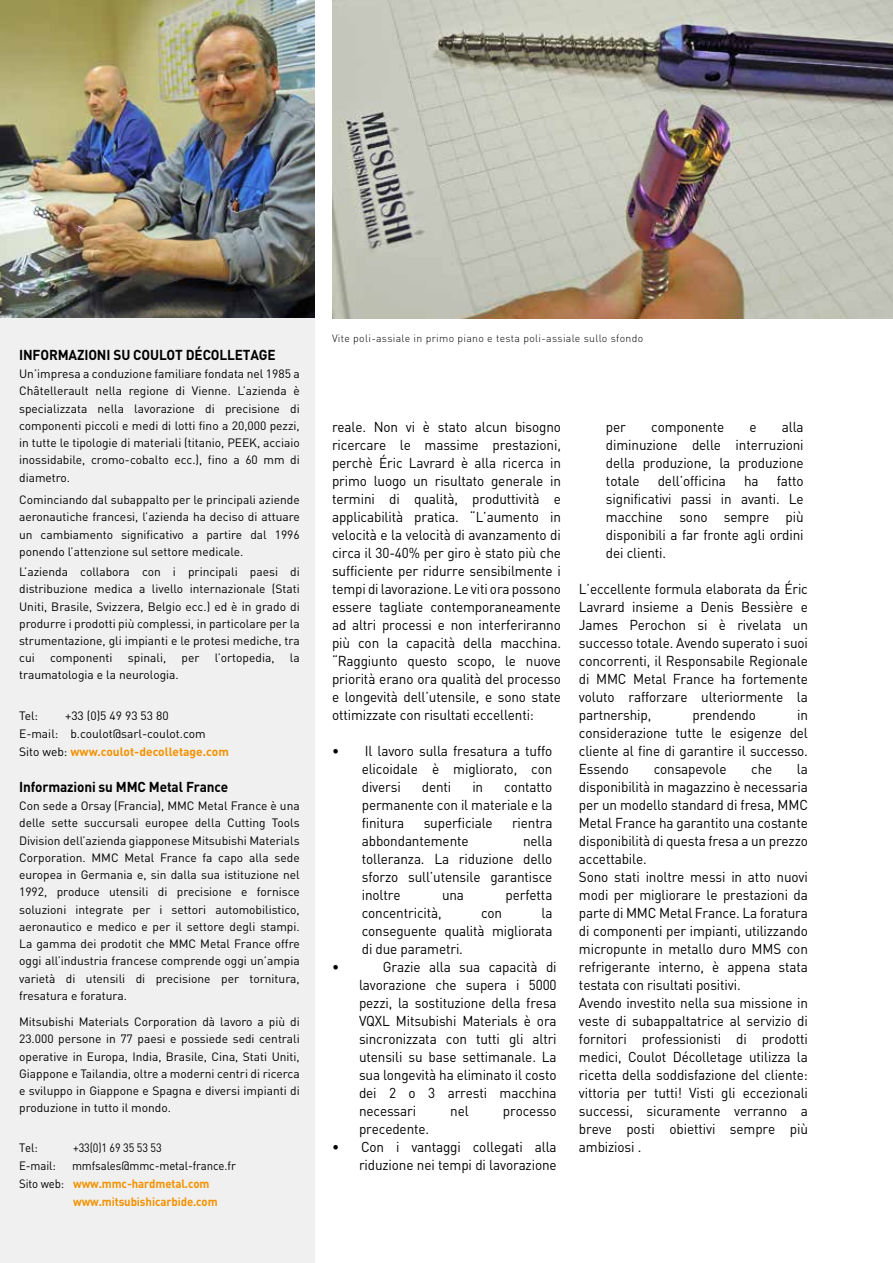
<style>
.page{position:relative;width:893px;height:1263px;background:#fff}
.page>*{position:absolute;margin:0;border:0;box-sizing:border-box;transform-origin:0 0}
.t1{font:14.25px/18px "DIN Pro";letter-spacing:-.01em;color:#000;text-align:justify;scale:.95 1}
.t2{font:700 14.25px "DIN Pro";letter-spacing:-.01em;color:#000;scale:.95 1}
.t3{font:12px/17.2px "DIN Pro";color:#000;text-align:justify}
.t4{font:700 12px "DIN Pro";letter-spacing:-.01em;color:#f39200;scale:.95 1}
.t5{font:12px "DIN Pro";color:#000;scale:.95 1}
.t6{font:12px "DIN Pro";color:#000;scale:.9 1}
.t7{font:300 10.5px "DIN Pro";letter-spacing:.03em;color:#000}
.s1{font-weight:700;color:#f39200}
.s2{font-weight:400;color:#000}
</style>
<div class="page">
<img style="left:332px;top:0;width:561px;height:319px">
<img style="left:0;top:0;width:314px;height:319px">
<div style="left:0;top:319px;width:314px;height:944px;background:#f0f0f0"></div>
<p class="t2" style="left:19px;top:343px;width:272px">INFORMAZIONI SU COULOT DÉCOLLETAGE</p>
<p class="t3" style="left:19px;top:364px;width:282px">Un’impresa a conduzione familiare fondata nel 1985 a Châtellerault nella regione di Vienne. L’azienda è specializzata nella lavorazione di precisione di componenti piccoli e medi di lotti fino a 20,000 pezzi, in tutte le tipologie di materiali (titanio, PEEK, acciaio inossidabile, cromo-cobalto ecc.), fino a 60 mm di diametro.</p>
<p class="t3" style="left:19px;top:490px;width:282px">Cominciando dal subappalto per le principali aziende aeronautiche francesi, l’azienda ha deciso di attuare un cambiamento significativo a partire dal 1996 ponendo l’attenzione sul settore medicale.</p>
<p class="t3" style="left:19px;top:562px;width:282px">L’azienda collabora con i principali paesi di distribuzione medica a livello internazionale (Stati Uniti, Brasile, Svizzera, Belgio ecc.) ed è in grado di produrre i prodotti più complessi, in particolare per la strumentazione, gli impianti e le protesi mediche, tra cui</p>
<p class="t3" style="left:50px;top:648px;width:64px">componenti</p>
<p class="t3" style="left:128px;top:648px;width:40px">spinali,</p>
<p class="t3" style="left:182px;top:648px;width:19px">per</p>
<p class="t3" style="left:215px;top:648px;width:61px">l’ortopedia,</p>
<p class="t3" style="left:290px;top:648px;width:11px">la</p>
<p class="t3" style="left:19px;top:665px;width:161px">traumatologia e la neurologia.</p>
<p class="t3" style="left:19px;top:706px;width:21px">Tel:</p>
<p class="t3" style="left:19px;top:705px;width:211px;line-height:18px;text-align:left;text-indent:46px">+33 (0)5 49 93 53 80<br>E-mail: b.coulot@sarl-coulot.com<br>Sito web: <span class="s1">www.coulot-decolletage.com</span></p>
<p class="t2" style="left:19px;top:775px;width:222px">Informazioni su MMC Metal France</p>
<p class="t3" style="left:19px;top:796px;width:282px">Con sede a Orsay (Francia), MMC Metal France è una delle sette succursali europee della Cutting Tools Division dell’azienda giapponese Mitsubishi Materials Corporation. MMC Metal France fa capo alla sede europea in Germania e, sin dalla sua istituzione nel 1992, produce utensili di precisione e fornisce soluzioni integrate per i settori automobilistico, aeronautico e medico e per il settore degli stampi.<br>La gamma dei prodotit che MMC Metal France offre oggi all’industria francese comprende oggi un’ampia varietà di utensili di precisione per tornitura, fresatura e foratura.</p>
<p class="t3" style="left:19px;top:1012px;width:282px">Mitsubishi Materials Corporation dà lavoro a più di 23.000 persone in 77 paesi e possiede sedi centrali operative in Europa, India, Brasile, Cina, Stati Uniti, Giappone e Tailandia, oltre a moderni centri di ricerca e sviluppo in Giappone e Spagna e diversi impianti di produzione in tutto il mondo.</p>
<p class="t5" style="left:19px;top:1138px;width:21px">Tel:</p>
<p class="t6" style="left:73px;top:1138px;width:100px">+33(0)1 69 35 53 53</p>
<p class="t5" style="left:19px;top:1156px;width:40px">E-mail:</p>
<p class="t5" style="left:72px;top:1156px;width:174px">mmfsales@mmc-metal-france.fr</p>
<p class="t4" style="left:19px;top:1174px;width:202px"><span class="s2">Sito web:</span> www.mmc-hardmetal.com</p>
<p class="t4" style="left:73px;top:1192px;width:154px">www.mitsubishicarbide.com</p>
<p class="t7" style="left:332px;top:330px;width:313px">Vite poli-assiale in primo piano e testa poli-assiale sullo sfondo</p>
<p class="t1" style="left:332px;top:416px;width:243px">reale. Non vi è stato alcun bisogno ricercare le massime prestazioni, perchè Éric Lavrard è alla ricerca in primo luogo un risultato generale in termini di qualità, produttività e applicabilità pratica. “L’aumento in velocità e la velocità di avanzamento di circa il 30-40% per giro è stato più che sufficiente per ridurre sensibilmente i tempi di lavorazione. Le viti ora possono essere tagliate contemporaneamente ad altri processi e non interferiranno più con la capacità della macchina. “Raggiunto questo scopo, le nuove priorità erano ora qualità del processo e longevità dell’utensile, e sono state ottimizzate con risultati eccellenti:</p>
<p class="t1" style="left:362px;top:740px;width:202px;text-indent:-30px">• Il lavoro sulla fresatura a tuffo elicoidale è migliorato, con diversi</p>
<p class="t1" style="left:422px;top:776px;width:33px">denti</p>
<p class="t1" style="left:472px;top:776px;width:13px">in</p>
<p class="t1" style="left:362px;top:776px;width:202px;text-indent:142px">contatto permanente con il materiale e la finitura</p>
<p class="t1" style="left:424px;top:812px;width:74px">superficiale</p>
<p class="t1" style="left:512px;top:812px;width:44px">rientra</p>
<p class="t1" style="left:362px;top:830px;width:114px">abbondantemente</p>
<p class="t1" style="left:362px;top:830px;width:202px;text-indent:161px">nella tolleranza. La riduzione dello sforzo sull’utensile garantisce inoltre</p>
<p class="t1" style="left:442px;top:884px;width:25px">una</p>
<p class="t1" style="left:506px;top:884px;width:51px">perfetta</p>
<p class="t1" style="left:362px;top:902px;width:86px">concentricità,</p>
<p class="t1" style="left:481px;top:902px;width:24px">con</p>
<p class="t1" style="left:362px;top:902px;width:202px;text-indent:180px">la conseguente qualità migliorata di due parametri.</p>
<p class="t1" style="left:332px;top:956px;width:9px">•</p>
<p class="t1" style="left:359px;top:956px;width:210px;text-indent:24px">Grazie alla sua capacità di lavorazione che supera i 5000 pezzi, la sostituzione della fresa VQXL Mitsubishi Materials è ora sincronizzata con tutti gli altri utensili su base settimanale. La sua longevità ha eliminato il costo dei 2 o 3 arresti macchina necessari</p>
<p class="t1" style="left:450px;top:1100px;width:21px">nel</p>
<p class="t1" style="left:503px;top:1100px;width:58px">processo</p>
<p class="t1" style="left:359px;top:1118px;width:75px">precedente.</p>
<p class="t1" style="left:332px;top:1136px;width:238px;text-align:right">• Con i vantaggi collegati alla riduzione nei tempi di lavorazione</p>
<p class="t1" style="left:606px;top:416px;width:210px;text-indent:176px">alla diminuzione delle interruzioni della produzione, la produzione totale</p>
<p class="t1" style="left:606px;top:416px;width:23px">per</p>
<p class="t1" style="left:651px;top:416px;width:78px">componente</p>
<p class="t1" style="left:749px;top:416px;width:9px">e</p>
<p class="t1" style="left:606px;top:470px;width:210px;text-indent:171px">fatto significativi passi in avanti. Le macchine sono sempre più disponibili a far fronte agli ordini dei clienti.</p>
<p class="t1" style="left:579px;top:578px;width:243px">L’eccellente formula elaborata da Éric Lavrard insieme a Denis Bessière e James Perochon si è rivelata un successo totale. Avendo superato i suoi concorrenti, il Responsabile Regionale di MMC Metal France ha fortemente voluto rafforzare ulteriormente la partnership,</p>
<p class="t1" style="left:658px;top:470px;width:73px">dell’officina</p>
<p class="t1" style="left:744px;top:470px;width:17px">ha</p>
<p class="t1" style="left:579px;top:704px;width:243px;text-indent:218px">in considerazione tutte le esigenze del cliente al fine di garantire il successo.<br>Essendo</p>
<p class="t1" style="left:692px;top:704px;width:68px">prendendo</p>
<p class="t1" style="left:579px;top:758px;width:243px;text-align:left;text-indent:218px">la disponibilità in magazzino è necessaria per un modello standard di fresa, MMC Metal France ha garantito una costante disponibilità di questa fresa a un prezzo accettabile.<br>Sono stati inoltre messi in atto nuovi modi per migliorare le prestazioni da parte di MMC Metal France. La foratura di componenti per impianti, utilizzando micropunte in metallo duro MMS con refrigerante interno, è appena stata testata con risultati positivi.<br>Avendo investito nella sua missione in veste di subappaltatrice al servizio di fornitori professionisti di prodotti medici, Coulot Décolletage utilizza la ricetta della soddisfazione del cliente: vittoria per tutti! Visti gli eccezionali successi, sicuramente verranno a breve posti obiettivi sempre più ambiziosi .</p>
<p class="t1" style="left:654px;top:758px;width:78px">consapevole</p>
<p class="t1" style="left:751px;top:758px;width:24px">che</p>
</div>
